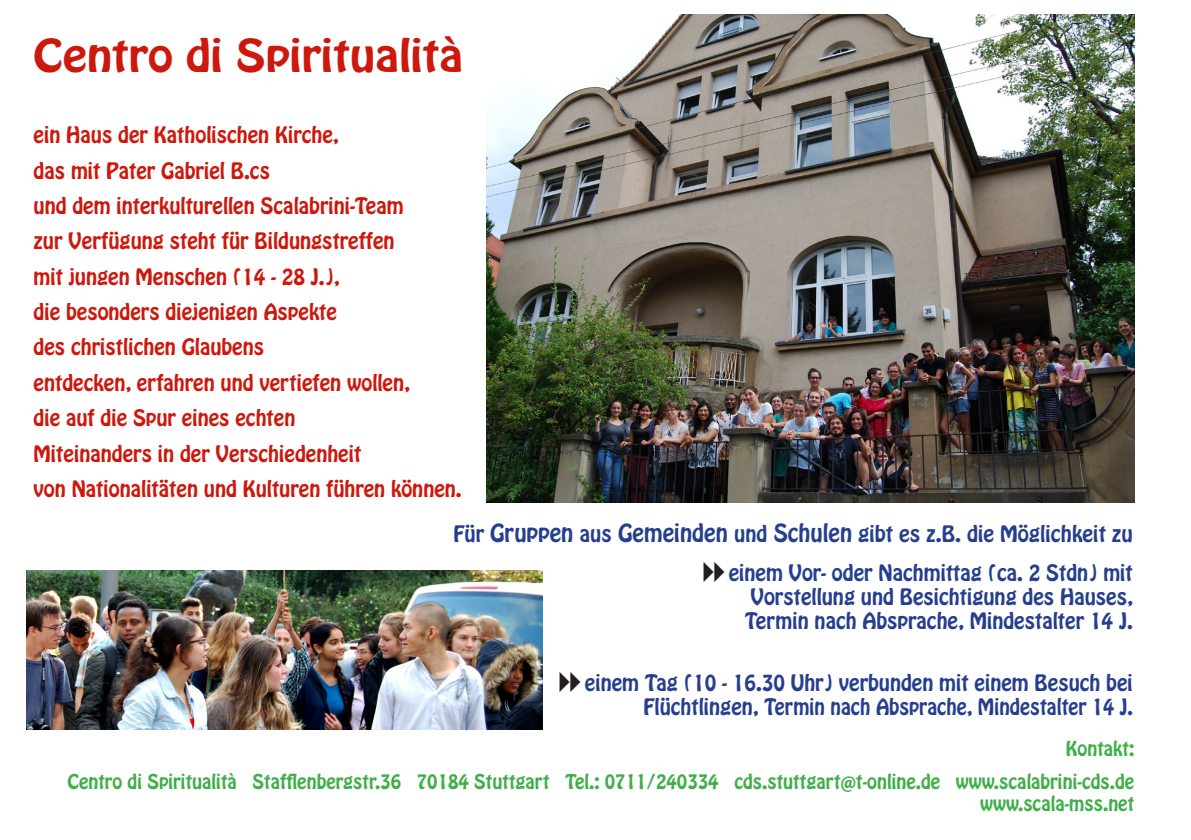
<style>
.page{position:relative;width:1191px;height:840px;background:#fff}
.page>*{position:absolute;margin:0;border:0;box-sizing:border-box;transform-origin:0 0}
.t1{font:40px "Hobo Std";color:#cd180d;scale:1.14 1}
.t2{font:20px "Hobo Std";color:#cd180d}
.t3{font:20px/24px "Hobo Std";color:#253f8e;text-align:right}
.t4{font:18px/21.6px "Hobo Std";color:#40ae49;text-align:right}
.s1{font-size:22px}
</style>
<div class="page">
<img style="left:486px;top:14px;width:648px;height:488px">
<img style="left:27px;top:570px;width:515px;height:159px">
<p class="t1" style="left:34px;top:28px;width:378px">Centro di Spiritualità</p>
<p class="t2" style="left:34px;top:121px;width:307px">ein Haus der Katholischen Kirche,</p>
<p class="t2" style="left:34px;top:156px;width:238px">das mit Pater Gabriel B.cs</p>
<p class="t2" style="left:34px;top:192px;width:371px">und dem interkulturellen Scalabrini-Team</p>
<p class="t2" style="left:34px;top:227px;width:362px">zur Verfügung steht für Bildungstreffen</p>
<p class="t2" style="left:34px;top:262px;width:307px">mit jungen Menschen (14 - 28 J.),</p>
<p class="t2" style="left:34px;top:298px;width:305px">die besonders diejenigen Aspekte</p>
<p class="t2" style="left:34px;top:333px;width:232px">des christlichen Glaubens</p>
<p class="t2" style="left:34px;top:368px;width:378px">entdecken, erfahren und vertiefen wollen,</p>
<p class="t2" style="left:34px;top:404px;width:263px">die auf die Spur eines echten</p>
<p class="t2" style="left:34px;top:439px;width:329px">Miteinanders in der Verschiedenheit</p>
<p class="t2" style="left:34px;top:474px;width:429px">von Nationalitäten und Kulturen führen können.</p>
<p class="t3" style="left:453px;top:522px;width:681px">Für <span class="s1">Gruppen</span> aus <span class="s1">Gemeinden</span> und <span class="s1">Schulen</span> gibt es z.B. die Möglichkeit zu</p>
<p class="t3" style="left:728px;top:560px;width:405px">einem Vor- oder Nachmittag (ca. 2 Stdn) mit</p>
<p class="t3" style="left:750px;top:584px;width:383px">Vorstellung und Besichtigung des Hauses,</p>
<p class="t3" style="left:745px;top:608px;width:389px">Termin nach Absprache, Mindestalter 14 J.</p>
<p class="t3" style="left:585px;top:671px;width:549px">einem Tag (10 - 16.30 Uhr) verbunden mit einem Besuch bei<br>Flüchtlingen, Termin nach Absprache, Mindestalter 14 J.</p>
<p class="t4" style="left:1065px;top:737px;width:70px">Kontakt:</p>
<p class="t4" style="left:67px;top:770px;width:1068px">Centro di Spiritualità Stafflenbergstr.36 70184 Stuttgart Tel.: 0711/240334 cds.stuttgart@t-online.de www.scalabrini-cds.de www.scala-mss.net</p>
</div>
